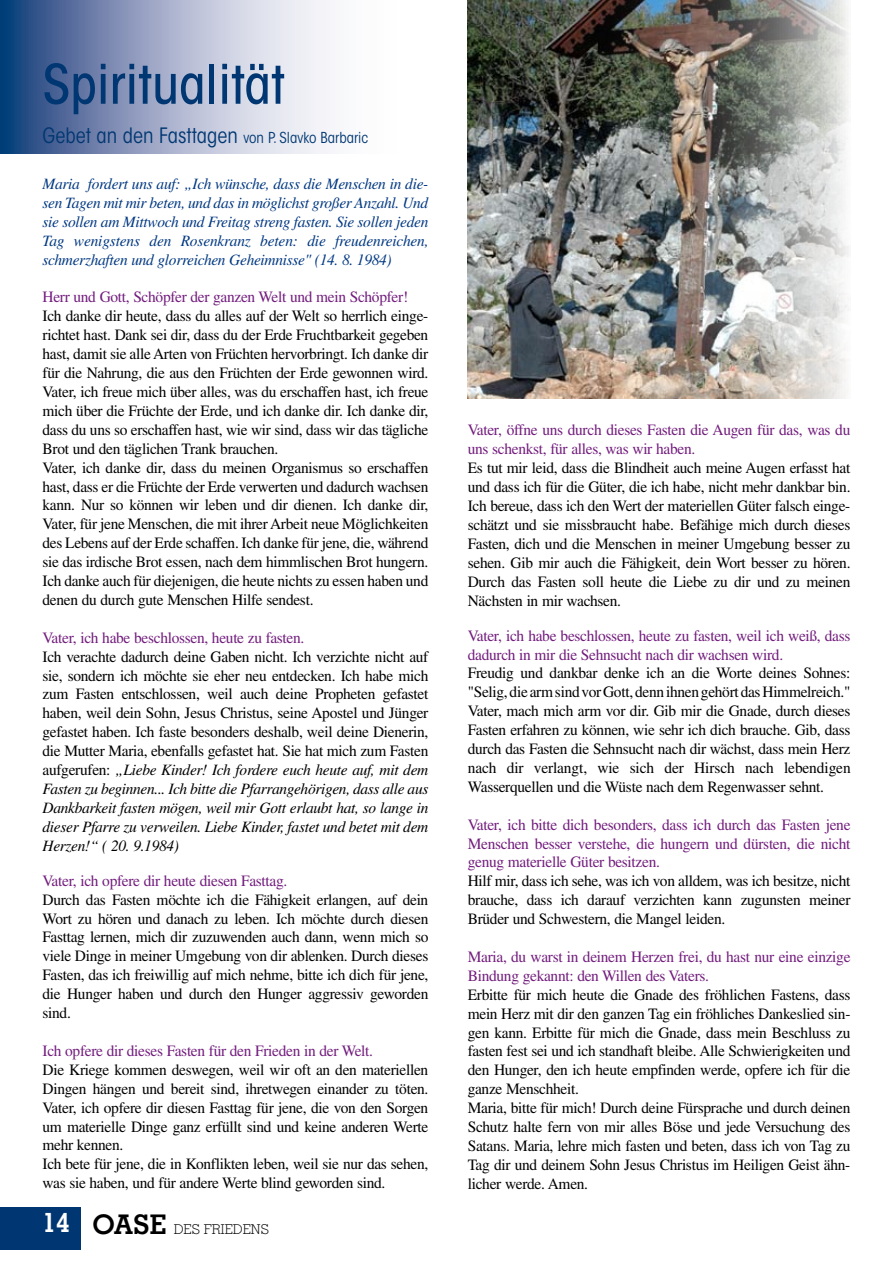
<style>
.page{position:relative;width:893px;height:1263px;background:#fff}
.page>*{position:absolute;margin:0;border:0;box-sizing:border-box;transform-origin:0 0}
.t1{font:500 condensed 54px "ITC Avant Garde Std";color:#003772}
.t2{font:condensed 21px "ITC Avant Garde Std";color:#003772}
.t3{font:15.75px/18.9px "Times LT Std";letter-spacing:-.02em;color:#000;text-align:justify}
.t4{font:15.75px/18.9px "Times LT Std";letter-spacing:-.02em;color:#721c7d}
.t5{font:italic 15.75px/18.9px "Times LT Std";letter-spacing:-.02em;color:#003882;text-align:justify}
.t6{font:300 13.5px "Memphis LT Std";color:#000}
.s1{font-size:15px}
.s2{font-style:italic}
.s3{font-weight:700;font-size:27px;color:#fff}
.s4{font-weight:700;font-size:27px}
</style>
<div class="page">
<svg style="left:0;top:0;width:327px;height:153px;background:#97a5c3"></svg>
<div style="left:0;top:1208px;width:81px;height:42px;background:#003772"></div>
<img style="left:468px;top:0;width:381px;height:399px">
<h1 class="t1" style="left:43px;top:51px;width:244px">Spiritualität</h1>
<h2 class="t2" style="left:43px;top:123px;width:327px">Gebet an den Fasttagen <span class="s1">von P. Slavko Barbaric</span></h2>
<p class="t5" style="left:43px;top:174px;width:388px">Maria fordert uns auf: „Ich wünsche, dass die Menschen in die&shy;sen Tagen mit mir beten, und das in möglichst großer Anzahl. Und sie sollen am Mittwoch und Freitag streng fasten. Sie sollen jeden Tag wenigstens den Rosenkranz beten: die freudenreichen, schmerzhaften und glorreichen Geheimnisse" (14. 8. 1984)</p>
<p class="t4" style="left:43px;top:288px;width:367px">Herr und Gott, Schöpfer der ganzen Welt und mein Schöpfer!</p>
<p class="t3" style="left:43px;top:307px;width:387px;text-align:left">Ich danke dir heute, dass du alles auf der Welt so herrlich einge&shy;richtet hast. Dank sei dir, dass du der Erde Fruchtbarkeit gegeben hast, damit sie alle Arten von Früchten hervorbringt. Ich danke dir für die Nahrung, die aus den Früchten der Erde gewonnen wird.<br>Vater, ich freue mich über alles, was du erschaffen hast, ich freue mich über die Früchte der Erde, und ich danke dir. Ich danke dir, dass du uns so erschaffen hast, wie wir sind, dass wir das tägliche Brot und den täglichen Trank brauchen.<br>Vater, ich danke dir, dass du meinen Organismus so erschaffen hast, dass er die Früchte der Erde verwerten und dadurch wachsen kann. Nur so können wir leben und dir dienen. Ich danke dir, Vater, für jene Menschen, die mit ihrer Arbeit neue Möglichkeiten des Lebens auf der Erde schaffen. Ich danke für jene, die, während sie das irdische Brot essen, nach dem himmlischen Brot hungern.<br>Ich danke auch für diejenigen, die heute nichts zu essen haben und denen du durch gute Menschen Hilfe sendest.</p>
<p class="t4" style="left:43px;top:628px;width:263px">Vater, ich habe beschlossen, heute zu fasten.</p>
<p class="t3" style="left:43px;top:647px;width:387px">Ich verachte dadurch deine Gaben nicht. Ich verzichte nicht auf sie, sondern ich möchte sie eher neu entdecken. Ich habe mich zum Fasten entschlossen, weil auch deine Propheten gefastet haben, weil dein Sohn, Jesus Christus, seine Apostel und Jünger gefastet haben. Ich faste besonders deshalb, weil deine Dienerin, die Mutter Maria, ebenfalls gefastet hat. Sie hat mich zum Fasten aufgerufen: <span class="s2">„Liebe Kinder! Ich fordere euch heute auf, mit dem Fasten zu beginnen... Ich bitte die Pfarrangehörigen, dass alle aus Dankbarkeit fasten mögen, weil mir Gott erlaubt hat, so lange in dieser Pfarre zu verweilen. Liebe Kinder, fastet und betet mit dem Herzen!“ ( 20. 9.1984)</span></p>
<p class="t4" style="left:43px;top:871px;width:246px">Vater, ich opfere dir heute diesen Fasttag.</p>
<p class="t3" style="left:43px;top:890px;width:387px">Durch das Fasten möchte ich die Fähigkeit erlangen, auf dein Wort zu hören und danach zu leben. Ich möchte durch diesen Fasttag lernen, mich dir zuzuwenden auch dann, wenn mich so viele Dinge in meiner Umgebung von dir ablenken. Durch dieses Fasten, das ich freiwillig auf mich nehme, bitte ich dich für jene, die Hunger haben und durch den Hunger aggressiv geworden sind.</p>
<p class="t4" style="left:43px;top:1041px;width:332px">Ich opfere dir dieses Fasten für den Frieden in der Welt.</p>
<p class="t3" style="left:43px;top:1060px;width:387px;text-align:left">Die Kriege kommen deswegen, weil wir oft an den materiellen Dingen hängen und bereit sind, ihretwegen einander zu töten.<br>Vater, ich opfere dir diesen Fasttag für jene, die von den Sorgen um materielle Dinge ganz erfüllt sind und keine anderen Werte mehr kennen.<br>Ich bete für jene, die in Konflikten leben, weil sie nur das sehen, was sie haben, und für andere Werte blind geworden sind.</p>
<p class="t6" style="left:43px;top:1221px;width:228px"><span class="s3">14</span> <span class="s4">OASE</span> DES FRIEDENS</p>
<p class="t4" style="left:468px;top:421px;width:384px">Vater, öffne uns durch dieses Fasten die Augen für das, was du uns schenkst, für alles, was wir haben.</p>
<p class="t3" style="left:468px;top:458px;width:384px">Es tut mir leid, dass die Blindheit auch meine Augen erfasst hat und dass ich für die Güter, die ich habe, nicht mehr dankbar bin.<br>Ich bereue, dass ich den Wert der materiellen Güter falsch einge&shy;schätzt und sie missbraucht habe. Befähige mich durch dieses Fasten, dich und die Menschen in meiner Umgebung besser zu sehen. Gib mir auch die Fähigkeit, dein Wort besser zu hören.<br>Durch das Fasten soll heute die Liebe zu dir und zu meinen Nächsten in mir wachsen.</p>
<p class="t4" style="left:468px;top:626px;width:384px">Vater, ich habe beschlossen, heute zu fasten, weil ich weiß, dass dadurch in mir die Sehnsucht nach dir wachsen wird.</p>
<p class="t3" style="left:468px;top:664px;width:384px">Freudig und dankbar denke ich an die Worte deines Sohnes: "Selig, die arm sind vor Gott, denn ihnen gehört das Himmelreich." Vater, mach mich arm vor dir. Gib mir die Gnade, durch dieses Fasten erfahren zu können, wie sehr ich dich brauche. Gib, dass durch das Fasten die Sehnsucht nach dir wächst, dass mein Herz nach dir verlangt, wie sich der Hirsch nach lebendigen Wasserquellen und die Wüste nach dem Regenwasser sehnt.</p>
<p class="t4" style="left:468px;top:815px;width:384px;text-align:justify">Vater, ich bitte dich besonders, dass ich durch das Fasten jene Menschen besser verstehe, die hungern und dürsten, die nicht genug materielle Güter besitzen.</p>
<p class="t3" style="left:468px;top:871px;width:384px">Hilf mir, dass ich sehe, was ich von alldem, was ich besitze, nicht brauche, dass ich darauf verzichten kann zugunsten meiner Brüder und Schwestern, die Mangel leiden.</p>
<p class="t4" style="left:468px;top:947px;width:384px">Maria, du warst in deinem Herzen frei, du hast nur eine einzige<br>Bindung gekannt: den Willen des Vaters.</p>
<p class="t3" style="left:468px;top:985px;width:384px;text-align:left">Erbitte für mich heute die Gnade des fröhlichen Fastens, dass mein Herz mit dir den ganzen Tag ein fröhliches Dankeslied sin&shy;gen kann. Erbitte für mich die Gnade, dass mein Beschluss zu fasten fest sei und ich standhaft bleibe. Alle Schwierigkeiten und den Hunger, den ich heute empfinden werde, opfere ich für die ganze Menschheit.<br>Maria, bitte für mich! Durch deine Fürsprache und durch deinen Schutz halte fern von mir alles Böse und jede Versuchung des Satans. Maria, lehre mich fasten und beten, dass ich von Tag zu Tag dir und deinem Sohn Jesus Christus im Heiligen Geist ähn&shy;licher werde. Amen.</p>
</div>
